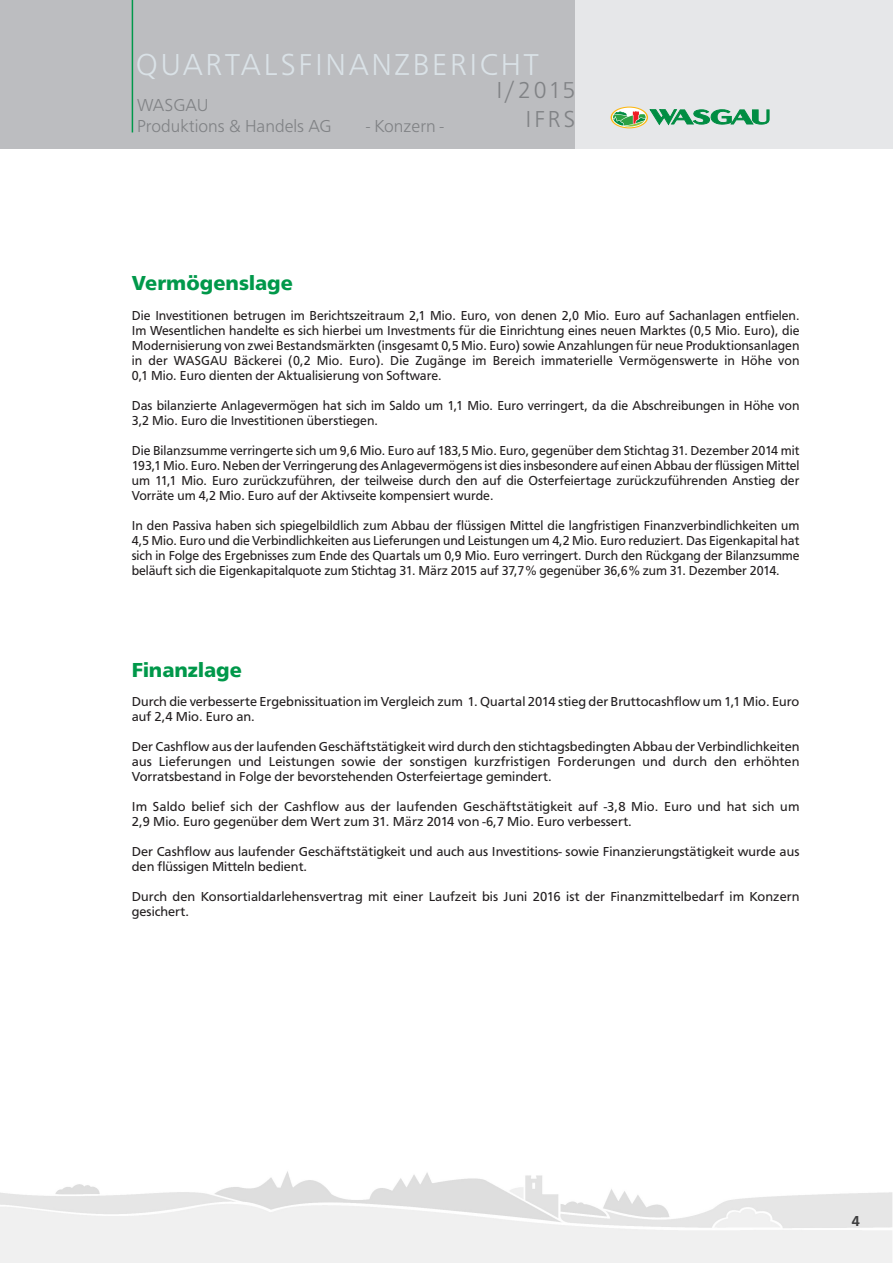
<style>
.page{position:relative;width:893px;height:1263px;background:#fff}
.page>*{position:absolute;margin:0;border:0;box-sizing:border-box;transform-origin:0 0}
.t1{font:300 31.5px "Frutus T";letter-spacing:.08em;color:#dae2e7}
.t2{font:300 24px/28.8px "Frutus T";letter-spacing:.12em;color:#808285;text-align:right}
.t3{font:700 21px "Frutus T";color:#00984a}
.t4{font:300 18px/21.6px "Frutus T";color:#808285}
.t5{font:500 15px "Frutus T";color:#3e3e3f}
.t6{font:13.5px/15px "Frutus T";color:#231f20;text-align:justify;scale:.96 1}
.t7{font:13.5px/15px "Frutus T";color:#231f20}
</style>
<div class="page">
<img style="left:293px;top:1172px;width:301px;height:35px">
<div style="left:544px;top:0;width:349px;height:149px;background:#e6e7e9"></div>
<div style="left:0;top:0;width:575px;height:149px;background:#bcbdc0"></div>
<hr style="left:132px;top:0;width:1px;height:132px;background:#00984a">
<svg style="left:611px;top:107px;width:37px;height:21px"></svg>
<div style="left:613px;top:108px;width:33px;height:19px;background:#fff;border-radius:50%"></div>
<svg style="left:613px;top:109px;width:156px;height:18px"></svg>
<h1 class="t1" style="left:136px;top:53px;width:405px">QUARTALSFINANZBERICHT</h1>
<h3 class="t4" style="left:137px;top:95px;width:196px">WASGAU<br>Produktions &amp; Handels AG</h3>
<h2 class="t2" style="left:496px;top:78px;width:80px">I/2015<br>IFRS</h2>
<h3 class="t4" style="left:366px;top:117px;width:79px">- Konzern -</h3>
<h3 class="t3" style="left:132px;top:275px;width:163px">Vermögenslage</h3>
<p class="t6" style="left:132px;top:309px;width:697px">Die Investitionen betrugen im Berichtszeitraum 2,1 Mio. Euro, von denen 2,0 Mio. Euro auf Sachanlagen entfielen.<br>Im Wesentlichen handelte es sich hierbei um Investments für die Einrichtung eines neuen Marktes (0,5 Mio. Euro), die Modernisierung von zwei Bestandsmärkten (insgesamt 0,5 Mio. Euro) sowie Anzahlungen für neue Produktions anlagen in der WASGAU Bäckerei (0,2 Mio. Euro). Die Zugänge im Bereich immaterielle Vermögenswerte in Höhe von 0,1 Mio. Euro dienten der Aktualisierung von Software.</p>
<p class="t6" style="left:132px;top:399px;width:697px">Das bilanzierte Anlagevermögen hat sich im Saldo um 1,1 Mio. Euro verringert, da die Abschreibungen in Höhe von<br>3,2 Mio. Euro die Investitionen überstiegen.</p>
<p class="t6" style="left:132px;top:444px;width:697px">Die Bilanzsumme verringerte sich um 9,6 Mio. Euro auf 183,5 Mio. Euro, gegenüber dem Stichtag 31. Dezember 2014 mit 193,1 Mio. Euro. Neben der Verringerung des Anlagevermögens ist dies insbesondere auf einen Abbau der flüssigen Mittel um 11,1 Mio. Euro zurückzuführen, der teilweise durch den auf die Osterfeiertage zurückzuführenden Anstieg der Vorräte um 4,2 Mio. Euro auf der Aktivseite kompensiert wurde.</p>
<p class="t6" style="left:132px;top:519px;width:697px">In den Passiva haben sich spiegelbildlich zum Abbau der flüssigen Mittel die langfristigen Finanzverbindlichkeiten um 4,5 Mio. Euro und die Verbindlichkeiten aus Lieferungen und Leistungen um 4,2 Mio. Euro reduziert. Das Eigenkapital hat sich in Folge des Ergebnisses zum Ende des Quartals um 0,9 Mio. Euro verringert. Durch den Rückgang der Bilanzsumme beläuft sich die Eigenkapitalquote zum Stichtag 31. März 2015 auf 37,7% gegenüber 36,6% zum 31. Dezember 2014.</p>
<h3 class="t3" style="left:132px;top:662px;width:112px">Finanzlage</h3>
<p class="t7" style="left:132px;top:695px;width:669px">Durch die verbesserte Ergebnissituation im Vergleich zum 1. Quartal 2014 stieg der Bruttocashflow um 1,1 Mio. Euro auf 2,4 Mio. Euro an.</p>
<p class="t7" style="left:132px;top:740px;width:669px;text-align:justify">Der Cashflow aus der laufenden Geschäftstätigkeit wird durch den stichtagsbedingten Abbau der Verbindlich keiten aus Lieferungen und Leistungen sowie der sonstigen kurzfristigen Forderungen und durch den erhöhten Vorratsbestand in Folge der bevorstehenden Osterfeiertage gemindert.</p>
<p class="t7" style="left:132px;top:800px;width:669px">Im Saldo belief sich der Cashflow aus der laufenden Geschäftstätigkeit auf -3,8 Mio. Euro und hat sich um<br>2,9 Mio. Euro gegenüber dem Wert zum 31. März 2014 von -6,7 Mio. Euro verbessert.</p>
<p class="t7" style="left:132px;top:845px;width:669px">Der Cashflow aus laufender Geschäftstätigkeit und auch aus Investitions- sowie Finanzierungstätigkeit wurde aus den flüssigen Mitteln bedient.</p>
<p class="t7" style="left:132px;top:890px;width:669px">Durch den Konsortialdarlehensvertrag mit einer Laufzeit bis Juni 2016 ist der Finanzmittelbedarf im Konzern gesichert.</p>
<p class="t5" style="left:852px;top:1215px;width:10px">4</p>
</div>
